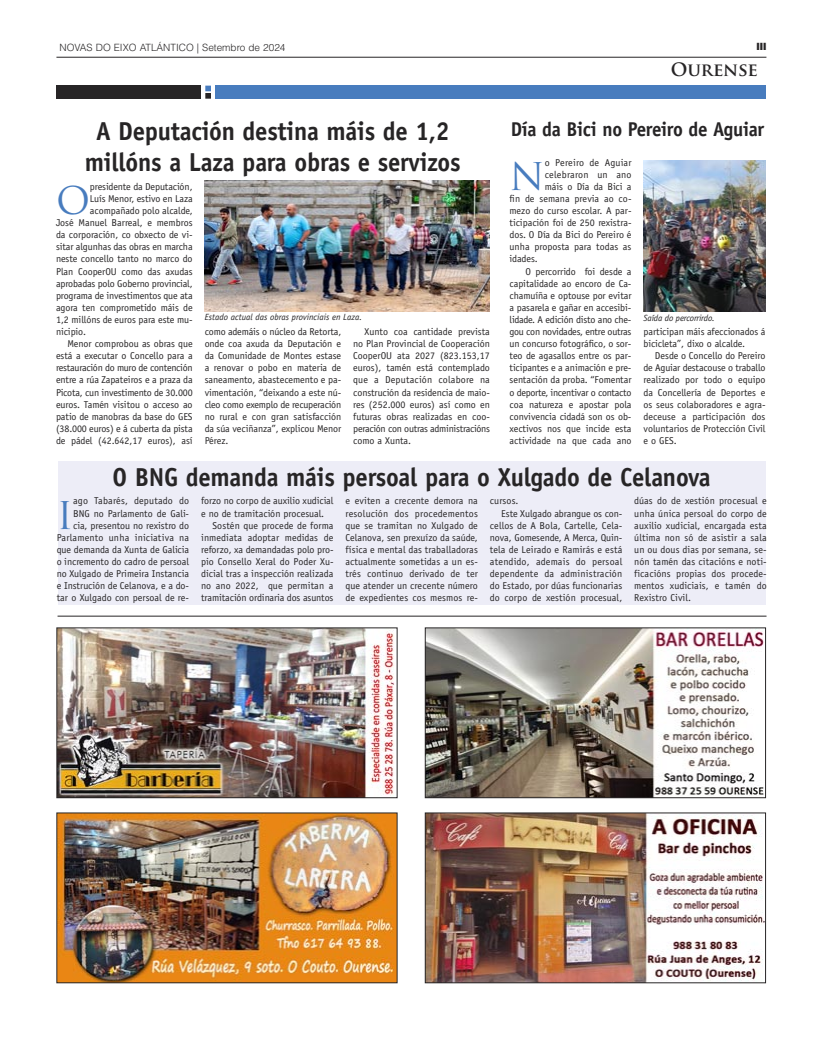
<style>
.page{position:relative;width:823px;height:1049px;background:#fff}
.page>*{position:absolute;margin:0;border:0;box-sizing:border-box;transform-origin:0 0}
.t1{font:37.2px "Trajan Pro";color:#487cbe}
.t2{font:700 26px/31.2px "Officina Sans Std";letter-spacing:-.01em;color:#272526;text-align:center;scale:.95 1}
.t3{font:700 20px "Officina Sans Std";letter-spacing:-.015em;color:#272526;scale:.95 1}
.t4{font:700 18px "Trajan Pro";letter-spacing:-.01em;color:#272526}
.t5{font:10px/12.1px "Officina Sans Std";letter-spacing:-.005em;color:#272526;text-align:justify}
.t6{font:300 10px "Helvetica LT Std";color:#272526}
.t7{font:10px "Officina Sans Std";letter-spacing:.02em;color:#272526}
.t8{font:900 10px "Helvetica Neue LT";color:#272526}
.t9{font:italic 9px "Officina Sans Std";color:#272526}
</style>
<div class="page">
<div style="left:57px;top:461px;width:708px;height:143px;background:#ededf7"></div>
<hr style="left:56px;top:57px;width:710px;height:1px;background:#272526">
<div style="left:56px;top:86px;width:145px;height:13px;background:#272526"></div>
<div style="left:215px;top:85px;width:550px;height:14px;background:#487cbe"></div>
<svg style="left:205px;top:86px;width:6px;height:13px"></svg>
<hr style="left:57px;top:616px;width:709px;height:1px;background:#272526">
<img style="left:427px;top:630px;width:336px;height:166px">
<div style="left:425px;top:628px;width:340px;height:170px;border:1px solid #272526"></div>
<img style="left:427px;top:815px;width:336px;height:166px">
<div style="left:425px;top:813px;width:340px;height:170px;border:1px solid #272526"></div>
<img style="left:59px;top:630px;width:336px;height:166px">
<div style="left:57px;top:628px;width:340px;height:170px;border:1px solid #272526"></div>
<img style="left:59px;top:815px;width:336px;height:166px">
<img style="left:204px;top:180px;width:285px;height:131px">
<img style="left:643px;top:161px;width:122px;height:151px">
<p class="t6" style="left:59px;top:41px;width:227px">NOVAS DO EIXO ATLÁNTICO | Setembro de 2024</p>
<p class="t8" style="left:756px;top:42px;width:11px">III</p>
<p class="t4" style="left:670px;top:59px;width:89px">OURENSE</p>
<p class="t2" style="left:85px;top:117px;width:397px">A Deputación destina máis de 1,2 millóns a Laza para obras e servizos</p>
<p class="t1" style="left:56px;top:179px;width:36px">O</p>
<p class="t5" style="left:90px;top:181px;width:104px">presidente da Deputación,</p>
<p class="t5" style="left:90px;top:193px;width:104px">Luís Menor, estivo en Laza</p>
<p class="t5" style="left:90px;top:205px;width:104px">acompañado polo alcalde,</p>
<p class="t5" style="left:56px;top:217px;width:138px">José Manuel Barreal, e membros</p>
<p class="t5" style="left:56px;top:230px;width:138px">da corporación, co obxecto de vi-</p>
<p class="t5" style="left:56px;top:242px;width:138px">sitar algunhas das obras en marcha</p>
<p class="t5" style="left:56px;top:254px;width:138px">neste concello tanto no marco do</p>
<p class="t5" style="left:56px;top:266px;width:138px">Plan CooperOU como das axudas</p>
<p class="t5" style="left:56px;top:278px;width:138px">aprobadas polo Goberno provincial,</p>
<p class="t5" style="left:56px;top:290px;width:138px">programa de investimentos que ata</p>
<p class="t5" style="left:56px;top:302px;width:138px">agora ten comprometido máis de</p>
<p class="t5" style="left:56px;top:314px;width:138px">1,2 millóns de euros para este mu-</p>
<p class="t5" style="left:56px;top:326px;width:32px">nicipio.</p>
<p class="t5" style="left:56px;top:338px;width:138px;text-indent:11px">Menor comprobou as obras que está a executar o Concello para a restauración do muro de contención entre a rúa Zapateiros e a praza da Picota, cun investimento de 30.000 euros. Tamén visitou o acceso ao patio de manobras da base do GES (38.000 euros) e á cuberta da pista de pádel (42.642,17 euros), así</p>
<p class="t9" style="left:204px;top:313px;width:159px">Estado actual das obras provinciais en Laza.</p>
<p class="t5" style="left:204px;top:326px;width:138px">como ademáis o núcleo da Retorta, onde coa axuda da Deputación e da Comunidade de Montes estase a renovar o pobo en materia de saneamento, abastecemento e pa&shy;vimentación, “deixando a este nú&shy;cleo como exemplo de recuperación no rural e con gran satisfacción da súa veciñanza”, explicou Menor Pérez.</p>
<p class="t5" style="left:353px;top:326px;width:138px;text-indent:11px">Xunto coa cantidade prevista no Plan Provincial de Cooperación CooperOU ata 2027 (823.153,17 euros), tamén está contemplado que a Deputación colabore na construción da residencia de maio&shy;res (252.000 euros) así como en futuras obras realizadas en coo&shy;peración con outras administracións como a Xunta.</p>
<p class="t3" style="left:510px;top:122px;width:268px">Día da Bici no Pereiro de Aguiar</p>
<p class="t1" style="left:509px;top:155px;width:37px">N</p>
<p class="t5" style="left:544px;top:157px;width:88px">o Pereiro de Aguiar</p>
<p class="t7" style="left:544px;top:170px;width:88px">celebraron un ano</p>
<p class="t5" style="left:544px;top:181px;width:88px">máis o Día da Bici a</p>
<p class="t5" style="left:509px;top:193px;width:123px">fin de semana previa ao co-</p>
<p class="t5" style="left:509px;top:205px;width:123px">mezo do curso escolar. A par-</p>
<p class="t5" style="left:509px;top:217px;width:123px">ticipación foi de 250 rexistra-</p>
<p class="t5" style="left:509px;top:230px;width:123px">dos. O Día da Bici do Pereiro é</p>
<p class="t5" style="left:509px;top:242px;width:123px">unha proposta para todas as</p>
<p class="t5" style="left:509px;top:254px;width:30px">idades.</p>
<p class="t5" style="left:509px;top:266px;width:123px;text-indent:16px">O percorrido foi desde a capitalidade ao encoro de Ca&shy;chamuíña e optouse por evitar a pasarela e gañar en accesibi&shy;lidade. A edición disto ano che&shy;gou con novidades, entre outras un concurso fotográfico, o sor&shy;teo de agasallos entre os par&shy;ticipantes e a animación e pre&shy;sentación da proba. “Fomentar o deporte, incentivar o contacto coa natureza e apostar pola convivencia cidadá son os ob&shy;xectivos nos que incide esta actividade na que cada ano</p>
<p class="t9" style="left:643px;top:314px;width:73px">Saída do percorrirdo.</p>
<p class="t5" style="left:643px;top:326px;width:123px">participan máis afeccionados á bicicleta”, dixo o alcalde.</p>
<p class="t5" style="left:643px;top:351px;width:123px;text-indent:11px">Desde o Concello do Pereiro de Aguiar destacouse o traballo realizado por todo o equipo da Concellería de Deportes e os seus colaboradores e agra&shy;deceuse a participación dos voluntarios de Protección Civil e o GES.</p>
<p class="t2" style="left:113px;top:464px;width:630px">O BNG demanda máis persoal para o Xulgado de Celanova</p>
<p class="t5" style="left:57px;top:496px;width:134px;text-align:right">ago Tabarés, deputado do<br>BNG no Parlamento de Gali&shy;cia, presentou no rexistro do<br>Parlamento unha iniciativa na que demanda da Xunta de Galicia o incremento do cadro de persoal no Xulgado de Primeira Instancia e Instrución de Celanova, e a do&shy;tar o Xulgado con persoal de re-</p>
<p class="t5" style="left:201px;top:496px;width:134px">forzo no corpo de auxilio xudicial e no de tramitación procesual.</p>
<p class="t1" style="left:57px;top:494px;width:18px">I</p>
<p class="t5" style="left:201px;top:520px;width:134px;text-indent:11px">Sostén que procede de forma inmediata adoptar medidas de reforzo, xa demandadas polo pro&shy;pio Consello Xeral do Poder Xu&shy;dicial tras a inspección realizada no ano 2022, que permitan a tramitación ordinaria dos asuntos</p>
<p class="t5" style="left:345px;top:496px;width:134px">e eviten a crecente demora na resolución dos procedementos que se tramitan no Xulgado de Celanova, sen prexuízo da saúde, física e mental das traballadoras actualmente sometidas a un es&shy;trés continuo derivado de ter que atender un crecente número de expedientes cos mesmos re-</p>
<p class="t5" style="left:489px;top:496px;width:30px">cursos.</p>
<p class="t5" style="left:489px;top:508px;width:134px;text-indent:11px">Este Xulgado abrangue os con&shy;cellos de A Bola, Cartelle, Cela&shy;nova, Gomesende, A Merca, Quin&shy;tela de Leirado e Ramirás e está atendido, ademais do persoal dependente da administración do Estado, por dúas funcionarias do corpo de xestión procesual,</p>
<p class="t5" style="left:634px;top:496px;width:134px">dúas do de xestión procesual e unha única persoal do corpo de auxilio xudicial, encargada esta última non só de asistir a sala un ou dous dias por semana, se&shy;nón tamén das citacións e noti&shy;ficacións propias dos procede&shy;mentos xudiciais, e tamén do Rexistro Civil.</p>
</div>
